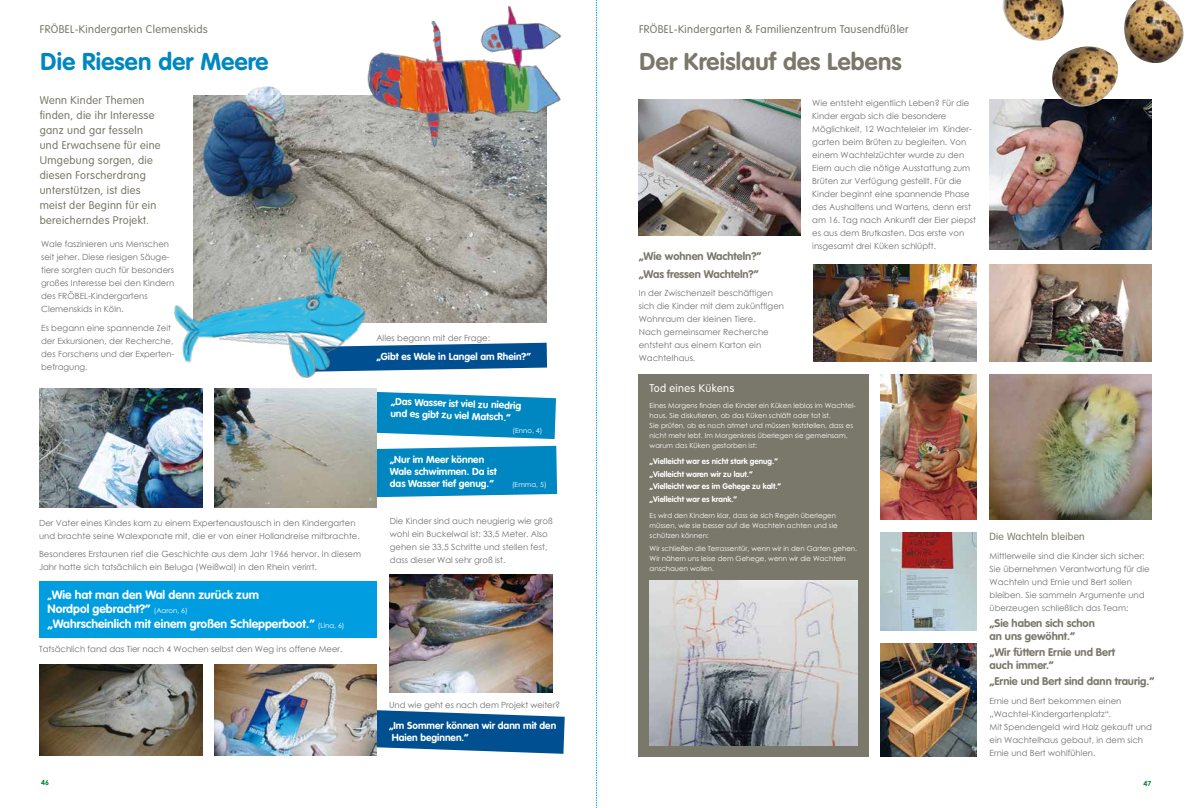
<style>
.page{position:relative;width:1191px;height:808px;background:#fff}
.page>*{position:absolute;margin:0;border:0;box-sizing:border-box;transform-origin:0 0}
.t1{font:700 24px "VAG Rounded";letter-spacing:.01em;color:#7a786a}
.t2{font:700 24px "VAG Rounded";letter-spacing:.01em;color:#0087c1}
.t3{font:700 12px/14.4px "VAG Rounded";color:#fff}
.t4{font:300 11px/15px "VAG Rounded";letter-spacing:.03em;color:#7a786a}
.t5{font:700 11px/13.2px "VAG Rounded";color:#7a786a}
.t6{font:300 11px "VAG Rounded";letter-spacing:.03em;color:#fff}
.t7{font:300 10.2px "VAG Rounded";letter-spacing:.025em;color:#7a786a}
.t8{font:700 10px/12px "VAG Rounded";color:#fff}
.t9{font:8.5px/13px "Century Gothic";color:#707172}
.t10{font:700 8px/12.8px "VAG Rounded";color:#fff}
.t11{font:7px/10px "Century Gothic";color:#fff}
.t12{font:700 7px "Century Gothic";color:#008132}
.s1{font-size:9.5px}
.s2{font-family:"Century Gothic";font-weight:400;font-size:7px}
</style>
<div class="page">
<div style="left:638px;top:375px;width:231px;height:382px;background:#7a786a"></div>
<svg style="left:377px;top:710px;width:188px;height:44px;background:#286ba2"></svg>
<img style="left:638px;top:100px;width:162px;height:135px">
<img style="left:813px;top:264px;width:163px;height:97px">
<img style="left:989px;top:264px;width:162px;height:97px">
<img style="left:649px;top:580px;width:208px;height:165px">
<img style="left:880px;top:375px;width:96px;height:145px">
<img style="left:880px;top:532px;width:96px;height:99px">
<img style="left:880px;top:643px;width:96px;height:114px">
<img style="left:989px;top:375px;width:162px;height:145px">
<img style="left:989px;top:100px;width:162px;height:149px">
<img style="left:39px;top:389px;width:164px;height:118px">
<img style="left:215px;top:664px;width:162px;height:92px">
<svg style="left:378px;top:343px;width:169px;height:28px;background:#1d639d"></svg>
<div style="left:39px;top:581px;width:338px;height:56px;background:#009ee0"></div>
<svg style="left:377px;top:392px;width:179px;height:47px;background:#2196c9"></svg>
<svg style="left:377px;top:446px;width:180px;height:51px;background:#0e8dc4"></svg>
<img style="left:39px;top:664px;width:163px;height:92px">
<img style="left:389px;top:575px;width:164px;height:117px">
<img style="left:215px;top:411px;width:162px;height:96px">
<img style="left:193px;top:95px;width:353px;height:228px">
<img style="left:208px;top:86px;width:80px;height:133px">
<img style="left:364px;top:5px;width:198px;height:145px">
<img style="left:162px;top:234px;width:216px;height:177px">
<img style="left:1050px;top:46px;width:72px;height:68px">
<img style="left:1002px;top:0;width:62px;height:41px">
<img style="left:1120px;top:0;width:64px;height:65px">
<svg style="left:596px;top:0;width:1px;height:808px"></svg>
<p class="t4" style="left:40px;top:22px;width:169px">FRÖBEL-Kindergarten Clemenskids</p>
<h1 class="t2" style="left:41px;top:47px;width:229px">Die Riesen der Meere</h1>
<p class="t4" style="left:40px;top:92px;width:122px">Wenn Kinder Themen finden, die ihr Interesse ganz und gar fesseln und Erwachsene für eine<br>Umgebung sorgen, die diesen Forscherdrang unterstützen, ist dies meist der Beginn für ein bereicherndes Projekt.</p>
<p class="t9" style="left:41px;top:238px;width:135px">Wale faszinieren uns Menschen seit jeher. Diese riesigen Säuge&shy;tiere sorgten auch für besonders großes Interesse bei den Kindern des FRÖBEL-Kindergartens<br>Clemenskids in Köln.</p>
<p class="t9" style="left:41px;top:321px;width:135px">Es begann eine spannende Zeit der Exkursionen, der Recherche, des Forschens und der Experten&shy;befragung.</p>
<p class="t9" style="left:39px;top:516px;width:322px">Der Vater eines Kindes kam zu einem Expertenaustausch in den Kindergarten und brachte seine Walexponate mit, die er von einer Hollandreise mitbrachte.</p>
<p class="t9" style="left:39px;top:548px;width:323px">Besonderes Erstaunen rief die Geschichte aus dem Jahr 1966 hervor. In diesem<br>Jahr hatte sich tatsächlich ein Beluga (Weißwal) in den Rhein verirrt.</p>
<h2 class="t3" style="left:48px;top:588px;width:298px"><span class="s1">„</span>Wie hat man den Wal denn zurück zum<br>Nordpol gebracht?“ <span class="s2">(Aaron, 6)<br></span>„Wahrscheinlich mit einem großen Schlepperboot.“ <span class="s2">(Lina, 6)</span></h2>
<p class="t9" style="left:39px;top:642px;width:305px">Tatsächlich fand das Tier nach 4 Wochen selbst den Weg ins offene Meer.</p>
<p class="t9" style="left:376px;top:331px;width:115px">Alles begann mit der Frage:</p>
<p class="t8" style="left:376px;top:351px;width:156px">„Gibt es Wale in Langel am Rhein?“</p>
<p class="t8" style="left:391px;top:396px;width:132px;rotate:2deg">„Das Wasser ist viel zu niedrig und es gibt zu viel Matsch.“</p>
<p class="t8" style="left:390px;top:454px;width:108px">„Nur im Meer können<br>Wale schwimmen. Da ist das Wasser tief genug.“</p>
<p class="t11" style="left:512px;top:425px;width:31px">(Enno, 4)</p>
<p class="t11" style="left:512px;top:480px;width:36px">(Emma, 5)</p>
<p class="t9" style="left:390px;top:514px;width:164px">Die Kinder sind auch neugierig wie groß wohl ein Buckelwal ist: 33,5 Meter. Also gehen sie 33,5 Schritte und stellen fest, dass dieser Wal sehr groß ist.</p>
<p class="t9" style="left:389px;top:698px;width:172px">Und wie geht es nach dem Projekt weiter?</p>
<p class="t8" style="left:389px;top:719px;width:169px">„Im Sommer können wir dann mit den<br>Haien beginnen.“</p>
<p class="t4" style="left:639px;top:22px;width:271px">FRÖBEL-Kindergarten &amp; Familienzentrum Tausendfüßler</p>
<h1 class="t1" style="left:639px;top:47px;width:264px">Der Kreislauf des Lebens</h1>
<p class="t5" style="left:639px;top:248px;width:124px;line-height:17.7px">„Wie wohnen Wachteln?“ „Was fressen Wachteln?“</p>
<p class="t9" style="left:639px;top:287px;width:147px">In der Zwischenzeit beschäftigen sich die Kinder mit dem zukünftigen<br>Wohnraum der kleinen Tiere.<br>Nach gemeinsamer Recherche entsteht aus einem Karton ein<br>Wachtelhaus.</p>
<p class="t9" style="left:812px;top:97px;width:165px">Wie entsteht eigentlich Leben? Für die Kinder ergab sich die besondere Möglichkeit, 12 Wachteleier im Kinder&shy;garten beim Brüten zu begleiten. Von einem Wachtelzüchter wurde zu den Eiern auch die nötige Ausstattung zum Brüten zur Verfügung gestellt. Für die Kinder beginnt eine spannende Phase des Aushaltens und Wartens, denn erst am 16. Tag nach Ankunft der Eier piepst es aus dem Brutkasten. Das erste von insgesamt drei Küken schlüpft.</p>
<p class="t6" style="left:649px;top:382px;width:86px">Tod eines Kükens</p>
<p class="t11" style="left:649px;top:400px;width:208px">Eines Morgens finden die Kinder ein Küken leblos im Wachtel&shy;haus. Sie diskutieren, ob das Küken schläft oder tot ist.<br>Sie prüfen, ob es noch atmet und müssen feststellen, dass es nicht mehr lebt. Im Morgenkreis überlegen sie gemeinsam, warum das Küken gestorben ist:</p>
<p class="t10" style="left:649px;top:455px;width:133px">„Vielleicht war es nicht stark genug.“ „Vielleicht waren wir zu laut.“ „Vielleicht war es im Gehege zu kalt.“ „Vielleicht war es krank.“</p>
<p class="t11" style="left:649px;top:510px;width:189px">Es wird den Kindern klar, dass sie sich Regeln überlegen müssen, wie sie besser auf die Wachteln achten und sie schützen können:</p>
<p class="t11" style="left:649px;top:543px;width:209px">Wir schließen die Terrassentür, wenn wir in den Garten gehen.<br>Wir nähern uns leise dem Gehege, wenn wir die Wachteln anschauen wollen.</p>
<p class="t7" style="left:989px;top:531px;width:97px">Die Wachteln bleiben</p>
<p class="t9" style="left:989px;top:549px;width:162px">Mittlerweile sind die Kinder sich sicher:<br>Sie übernehmen Verantwortung für die Wachteln und Ernie und Bert sollen bleiben. Sie sammeln Argumente und überzeugen schließlich das Team:</p>
<p class="t5" style="left:989px;top:617px;width:107px">„Sie haben sich schon an uns gewöhnt.“</p>
<p class="t5" style="left:989px;top:646px;width:127px">„Wir füttern Ernie und Bert auch immer.“</p>
<p class="t5" style="left:989px;top:675px;width:166px">„Ernie und Bert sind dann traurig.“</p>
<p class="t9" style="left:989px;top:694px;width:164px">Ernie und Bert bekommen einen „Wachtel-Kindergartenplatz“.<br>Mit Spendengeld wird Holz gekauft und ein Wachtelhaus gebaut, in dem sich<br>Ernie und Bert wohlfühlen.</p>
<p class="t12" style="left:41px;top:777px;width:9px">46</p>
<p class="t12" style="left:1143px;top:778px;width:9px">47</p>
</div>
